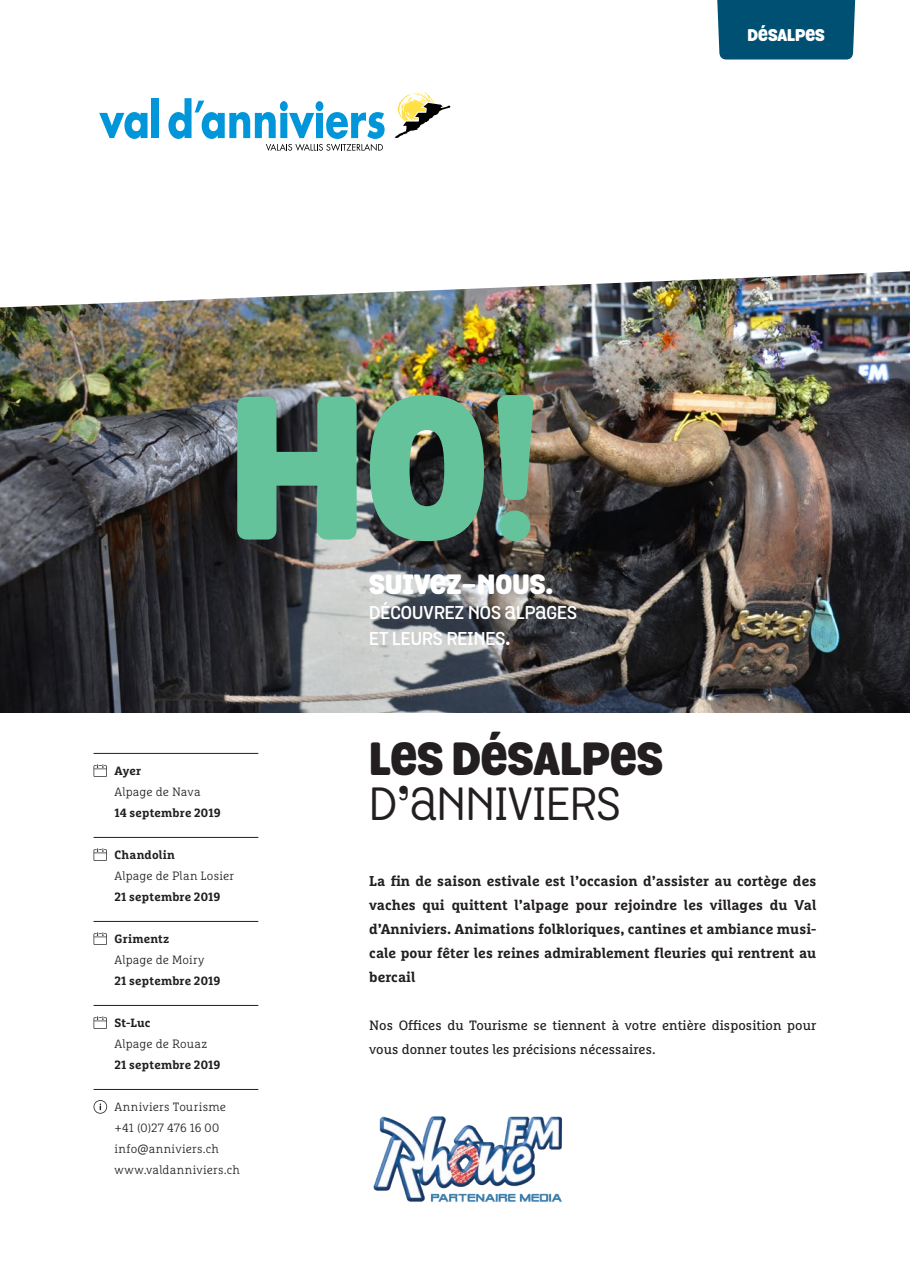
<style>
.page{position:relative;width:910px;height:1280px;background:#fff}
.page>*{position:absolute;margin:0;border:0;box-sizing:border-box;transform-origin:0 0}
.t1{font:900 197.4px "Grota Rounded";color:#65c39c}
.t2{font:900 45px "Grota Rounded";color:#231f20}
.t3{font:45px "Grota Rounded";color:#231f20}
.t4{font:900 27px "Grota Rounded";letter-spacing:.005em;color:#fff}
.t5{font:700 18px/25.5px "Grota Rounded";letter-spacing:.005em;color:#fff}
.t6{font:900 16.5px "Grota Rounded";color:#fff}
.txt_commun{font:700 14.25px/24px "Marselis Slab OT";letter-spacing:.005em;color:#231f20;text-align:justify}
.txt_commun-2{font:13.5px/24px "Marselis Slab OT";letter-spacing:.005em;color:#231f20}
.pave_informations_dé{font:300 12px "Marselis Slab OT";letter-spacing:.015em;color:#231f20}
.pave_informations_dé-2{font:700 12px "Marselis Slab OT";letter-spacing:.015em;color:#231f20}
</style>
<div class="page">
<img style="left:0;top:307px;width:910px;height:405px">
<svg style="left:14px;top:98px;width:896px;height:209px"></svg>
<hr style="left:94px;top:753px;width:164px;height:1px;background:#231f20">
<svg style="left:94px;top:764px;width:13px;height:13px"></svg>
<hr style="left:94px;top:837px;width:164px;height:1px;background:#231f20">
<svg style="left:94px;top:848px;width:13px;height:13px"></svg>
<hr style="left:94px;top:921px;width:164px;height:1px;background:#231f20">
<svg style="left:94px;top:932px;width:13px;height:13px"></svg>
<hr style="left:94px;top:1005px;width:164px;height:1px;background:#231f20">
<svg style="left:94px;top:1016px;width:13px;height:13px"></svg>
<hr style="left:94px;top:1089px;width:164px;height:1px;background:#231f20">
<svg style="left:94px;top:1100px;width:13px;height:14px"></svg>
<div style="left:717px;top:0;width:139px;height:60px;background:#005073"></div>
<img style="left:373px;top:1116px;width:189px;height:86px">
<svg style="left:394px;top:92px;width:57px;height:47px"></svg>
<svg style="left:99px;top:112px;width:48px;height:27px"></svg>
<div style="left:152px;top:98px;width:7px;height:40px;background:#0096d9"></div>
<svg style="left:168px;top:98px;width:217px;height:53px"></svg>
<p class="t1" style="left:229px;top:311px;width:315px">HO!</p>
<p class="t4" style="left:369px;top:563px;width:185px">SUIVEZ-NOUS.</p>
<p class="t5" style="left:369px;top:600px;width:209px">DÉCOUVREZ NOS aLPaGES<br>ET LEURS REINES.</p>
<p class="t6" style="left:748px;top:22px;width:79px">DÉSALPES</p>
<p class="t6" style="left:753px;top:22px;width:68px">INALPES</p>
<p class="pave_informations_dé-2" style="left:115px;top:763px;width:28px">Ayer</p>
<p class="pave_informations_dé" style="left:115px;top:784px;width:88px">Alpage de Nava</p>
<p class="pave_informations_dé-2" style="left:115px;top:805px;width:108px">14 septembre 2019</p>
<p class="pave_informations_dé-2" style="left:115px;top:847px;width:62px">Chandolin</p>
<p class="pave_informations_dé" style="left:115px;top:868px;width:121px">Alpage de Plan Losier</p>
<p class="pave_informations_dé-2" style="left:115px;top:889px;width:107px">21 septembre 2019</p>
<p class="pave_informations_dé-2" style="left:115px;top:931px;width:56px">Grimentz</p>
<p class="pave_informations_dé" style="left:115px;top:952px;width:92px">Alpage de Moiry</p>
<p class="pave_informations_dé-2" style="left:115px;top:973px;width:107px">21 septembre 2019</p>
<p class="pave_informations_dé-2" style="left:115px;top:1015px;width:38px">St-Luc</p>
<p class="pave_informations_dé" style="left:115px;top:1036px;width:94px">Alpage de Rouaz</p>
<p class="pave_informations_dé-2" style="left:115px;top:1057px;width:107px">21 septembre 2019</p>
<p class="pave_informations_dé" style="left:115px;top:1099px;width:113px">Anniviers Tourisme</p>
<p class="pave_informations_dé" style="left:115px;top:1120px;width:106px">+41 (0)27 476 16 00</p>
<p class="pave_informations_dé" style="left:115px;top:1141px;width:106px">info@anniviers.ch</p>
<p class="pave_informations_dé" style="left:115px;top:1162px;width:127px">www.valdanniviers.ch</p>
<p class="t2" style="left:369px;top:722px;width:295px">LES DÉSALPES</p>
<p class="t3" style="left:369px;top:770px;width:253px">D’aNNIVIERS</p>
<p class="txt_commun" style="left:369px;top:868px;width:449px">La fin de saison estivale est l’occasion d’assister au cortège des vaches qui quittent l’alpage pour rejoindre les villages du Val d’Anniviers. Animations folkloriques, cantines et ambiance musi&shy;cale pour fêter les reines admirablement fleuries qui rentrent au bercail</p>
<p class="txt_commun-2" style="left:369px;top:1013px;width:449px">Nos Offices du Tourisme se tiennent à votre entière disposition pour vous donner toutes les précisions nécessaires.</p>
</div>
